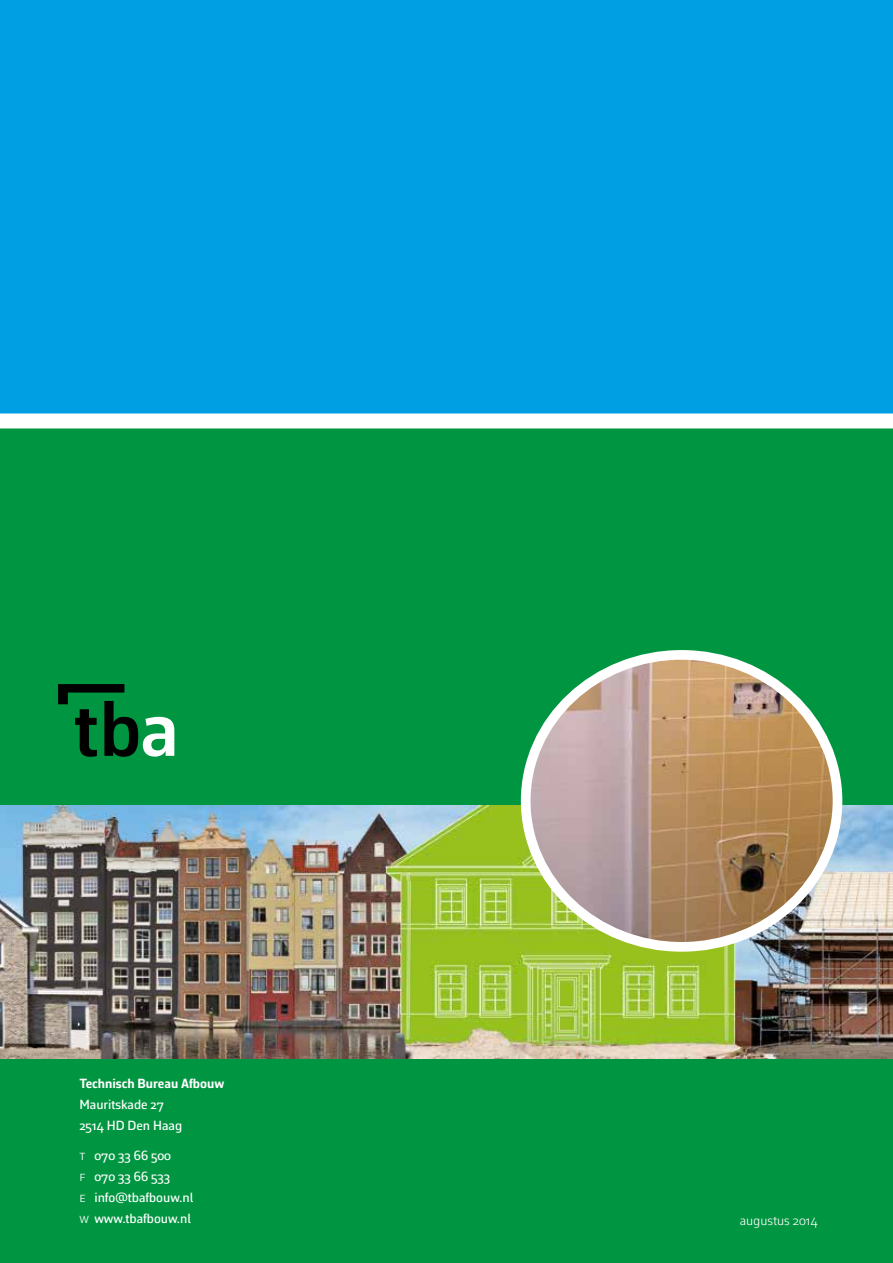
<style>
.page{position:relative;width:893px;height:1263px;background:#009fe3}
.page>*{position:absolute;margin:0;border:0;box-sizing:border-box;transform-origin:0 0}
.t1{font:500 13.5px/21px "Corbeau Pro";color:#fff}
.t2{font:700 13.5px "Corbeau Pro";color:#fff}
.t3{font:300 13.5px "Corbeau Pro";color:#fff}
.s1{font-weight:300}
</style>
<div class="page">
<div style="left:0;top:425px;width:893px;height:838px;background:#009641"></div>
<div style="left:0;top:413px;width:893px;height:15px;background:#fff"></div>
<img style="left:0;top:805px;width:893px;height:254px">
<img style="left:526px;top:655px;width:311px;height:292px">
<div style="left:521px;top:650px;width:321px;height:302px;border:10px solid #fff;border-radius:50%"></div>
<svg style="left:58px;top:684px;width:116px;height:73px"></svg>
<p class="t2" style="left:79px;top:1074px;width:146px">Technisch Bureau Afbouw</p>
<p class="t1" style="left:79px;top:1093px;width:104px">Mauritskade 27<br>2514 HD Den Haag</p>
<p class="t1" style="left:79px;top:1144px;width:115px"><span class="s1">T</span> 070 33 66 500<br><span class="s1">F</span> 070 33 66 533<br><span class="s1">E</span> info@tbafbouw.nl<br><span class="s1">W</span> www.tbafbouw.nl</p>
<p class="t3" style="left:740px;top:1212px;width:79px">augustus 2014</p>
</div>
